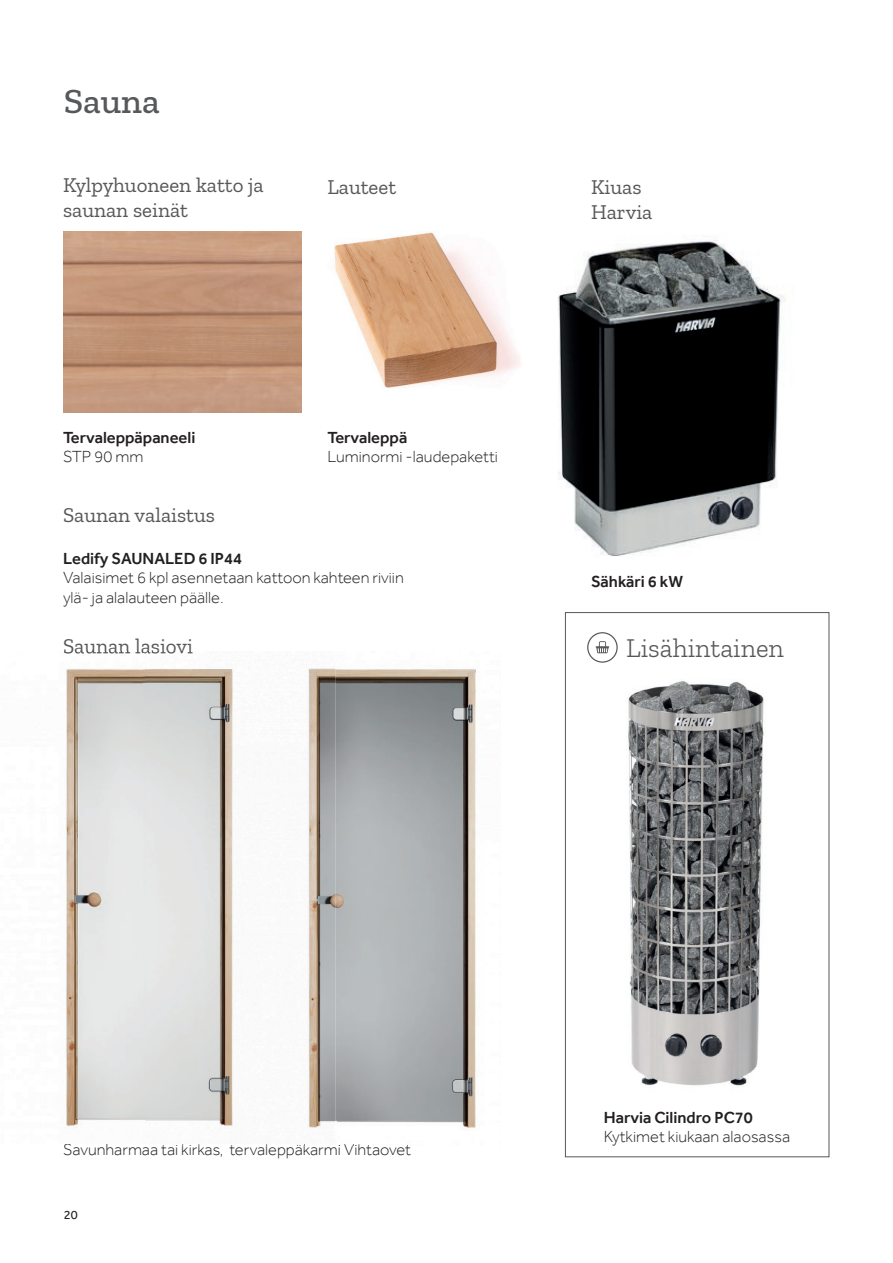
<style>
.page{position:relative;width:893px;height:1263px;background:#fff}
.page>*{position:absolute;margin:0;border:0;box-sizing:border-box;transform-origin:0 0}
.t1{font:500 36px "Zilla Slab";color:#57585a}
.t2{font:300 27px "Zilla Slab";color:#57585a}
.t3{font:21px/25.2px "Zilla Slab";color:#57585a}
.t4{font:300 16.5px/19.5px "Effra";color:#231f20}
.t5{font:500 16.5px "Effra";color:#231f20}
.t6{font:12.75px "Effra";color:#231f20}
</style>
<div class="page">
<img style="left:65px;top:653px;width:127px;height:475px">
<img style="left:64px;top:651px;width:80px;height:2px">
<img style="left:144px;top:653px;width:1px;height:475px">
<svg style="left:163px;top:1145px;width:245px;height:1px"></svg>
<img style="left:192px;top:652px;width:284px;height:477px">
<img style="left:145px;top:651px;width:47px;height:2px">
<img style="left:558px;top:239px;width:228px;height:317px">
<img style="left:64px;top:232px;width:238px;height:180px">
<img style="left:334px;top:232px;width:186px;height:156px">
<img style="left:628px;top:680px;width:136px;height:406px">
<div style="left:565px;top:612px;width:264px;height:545px;border:1px solid #57585a"></div>
<svg style="left:587px;top:632px;width:31px;height:31px"></svg>
<h1 class="t1" style="left:64px;top:81px;width:98px">Sauna</h1>
<p class="t3" style="left:63px;top:172px;width:202px">Kylpyhuoneen katto ja saunan seinät</p>
<p class="t3" style="left:327px;top:175px;width:70px">Lauteet</p>
<p class="t5" style="left:63px;top:427px;width:134px">Tervaleppäpaneeli</p>
<p class="t4" style="left:63px;top:447px;width:82px">STP 90 mm</p>
<p class="t3" style="left:63px;top:503px;width:153px">Saunan valaistus</p>
<p class="t5" style="left:327px;top:427px;width:81px">Tervaleppä</p>
<p class="t4" style="left:327px;top:447px;width:172px">Luminormi -laudepaketti</p>
<p class="t5" style="left:63px;top:548px;width:181px">Ledify SAUNALED 6 IP44</p>
<p class="t4" style="left:63px;top:568px;width:342px">Valaisimet 6 kpl asennetaan kattoon kahteen riviin ylä- ja alalauteen päälle.</p>
<p class="t3" style="left:63px;top:634px;width:131px">Saunan lasiovi</p>
<p class="t3" style="left:591px;top:175px;width:63px">Kiuas<br>Harvia</p>
<p class="t5" style="left:591px;top:571px;width:93px">Sähkäri 6 kW</p>
<h2 class="t2" style="left:626px;top:633px;width:159px">Lisähintainen</h2>
<p class="t4" style="left:63px;top:1140px;width:349px">Savunharmaa tai kirkas, tervaleppäkarmi Vihtaovet</p>
<p class="t6" style="left:64px;top:1207px;width:15px">20</p>
<p class="t5" style="left:604px;top:1107px;width:151px">Harvia Cilindro PC70</p>
<p class="t4" style="left:604px;top:1127px;width:188px">Kytkimet kiukaan alaosassa</p>
</div>
